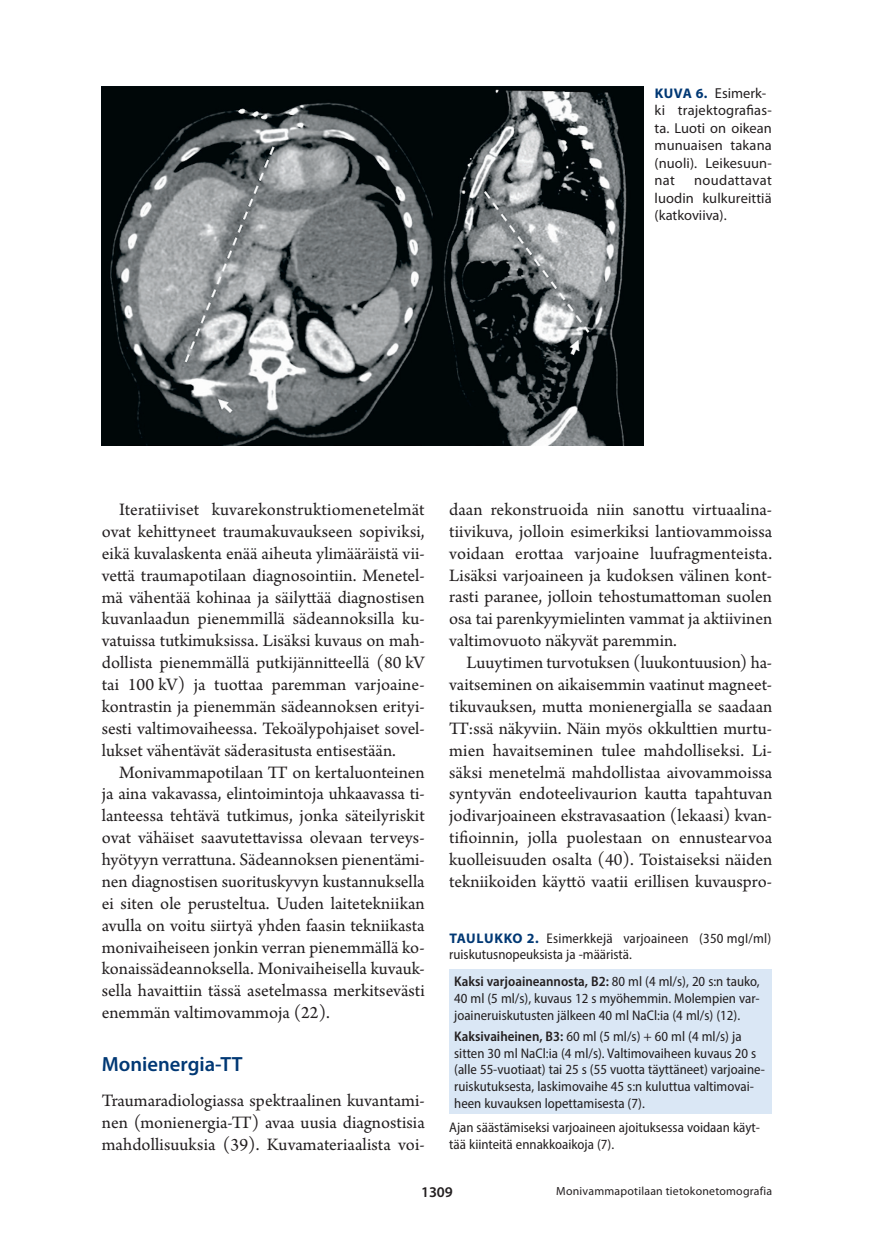
<style>
.page{position:relative;width:874px;height:1241px;background:#fff}
.page>*{position:absolute;margin:0;border:0;box-sizing:border-box;transform-origin:0 0}
.t1{font:600 20.65px "Myriad Pro";color:#013874}
.t2{font:18.38px/21.9px "Arno Pro";color:#231f20;text-align:justify}
.t3{font:600 14.88px "Myriad Pro";color:#231f20}
.t4{font:14.35px/17.5px "Myriad Pro";letter-spacing:.01em;color:#231f20}
.t5{font:semi-condensed 14px/16.6px "Myriad Pro";color:#231f20}
.t6{font:11.9px "Myriad Pro";letter-spacing:.02em;color:#231f20}
.s1{font-weight:700;font-size:14px;color:#013874}
.s2{font-weight:700;font-stretch:normal;color:#013874}
.s3{font-weight:600}
</style>
<div class="page">
<div style="left:449px;top:969px;width:322px;height:144px;background:#dae7f5"></div>
<img style="left:102px;top:87px;width:541px;height:359px">
<p class="t4" style="left:654px;top:84px;width:119px"><span class="s1">KUVA 6.</span> Esimerk&shy;ki trajektografias&shy;ta. Luoti on oikean munuaisen takana (nuoli). Leikesuun&shy;nat</p>
<p class="t4" style="left:654px;top:171px;width:119px;text-align:justify;text-indent:40px">noudattavat luodin kulkureittiä (katkoviiva).</p>
<p class="t2" style="left:449px;top:499px;width:324px">daan rekonstruoida niin sanottu virtuaalina&shy;tiivikuva, jolloin esimerkiksi lantiovammoissa voidaan erottaa varjoaine luufragmenteista.<br>Lisäksi varjoaineen ja kudoksen välinen kont&shy;rasti paranee, jolloin tehostumattoman suolen osa tai parenkyymielinten vammat ja aktiivinen valtimovuoto näkyvät paremmin.</p>
<p class="t2" style="left:449px;top:652px;width:324px;text-indent:17px">Luuytimen turvotuksen (luukontuusion) ha&shy;vaitseminen on aikaisemmin vaatinut magneet&shy;tikuvauksen, mutta monienergialla se saadaan TT:ssä näkyviin. Näin myös okkulttien murtu&shy;mien havaitseminen tulee mahdolliseksi. Li&shy;säksi menetelmä mahdollistaa aivovammoissa syntyvän endoteelivaurion kautta tapahtuvan jodivarjoaineen ekstravasaation (lekaasi) kvan&shy;tifioinnin, jolla puolestaan on ennustearvoa kuolleisuuden osalta (40). Toistaiseksi näiden tekniikoiden käyttö vaatii erillisen kuvauspro-</p>
<p class="t2" style="left:102px;top:499px;width:324px;text-indent:17px">Iteratiiviset kuvarekonstruktiomenetelmät ovat kehittyneet traumakuvaukseen sopiviksi, eikä kuvalaskenta enää aiheuta ylimääräistä vii&shy;vettä traumapotilaan diagnosointiin. Menetel&shy;mä vähentää kohinaa ja säilyttää diagnostisen kuvanlaadun pienemmillä sädeannoksilla ku&shy;vatuissa tutkimuksissa. Lisäksi kuvaus on mah&shy;dollista pienemmällä putkijännitteellä (80 kV tai 100 kV) ja tuottaa paremman varjoaine&shy;kontrastin ja pienemmän sädeannoksen erityi&shy;sesti valtimovaiheessa. Tekoälypohjaiset sovel&shy;lukset vähentävät säderasitusta entisestään.</p>
<p class="t2" style="left:102px;top:762px;width:324px;text-indent:17px">Monivammapotilaan TT on kertaluonteinen ja aina vakavassa, elintoimintoja uhkaavassa ti&shy;lanteessa tehtävä tutkimus, jonka säteilyriskit ovat vähäiset saavutettavissa olevaan terveys&shy;hyötyyn verrattuna. Sädeannoksen pienentämi&shy;nen diagnostisen suorituskyvyn kustannuksella ei siten ole perusteltua. Uuden laitetekniikan avulla on voitu siirtyä yhden faasin tekniikasta monivaiheiseen jonkin verran pienemmällä ko&shy;konaissädeannoksella. Monivaiheisella kuvauk&shy;sella havaittiin tässä asetelmassa merkitsevästi enemmän valtimovammoja (22).</p>
<p class="t1" style="left:102px;top:1050px;width:142px">Monienergia-TT</p>
<p class="t2" style="left:102px;top:1090px;width:324px">Traumaradiologiassa spektraalinen kuvantami&shy;nen (monienergia-TT) avaa uusia diagnostisia mahdollisuuksia (39). Kuvamateriaalista voi-</p>
<p class="t5" style="left:449px;top:929px;width:323px"><span class="s2">TAULUKKO 2.</span> Esimerkkejä varjoaineen (350 mgI/ml) ruiskutusnopeuksista ja ‑määristä.</p>
<p class="t5" style="left:454px;top:972px;width:307px;text-align:justify"><span class="s3">Kaksi varjoaineannosta, B2:</span> 80 ml (4 ml/s), 20 s:n tauko, 40 ml (5 ml/s), kuvaus 12 s myöhemmin. Molempien var&shy;joaineruiskutusten jälkeen 40 ml NaCl:ia (4 ml/s) (12).</p>
<p class="t5" style="left:454px;top:1027px;width:312px"><span class="s3">Kaksivaiheinen, B3:</span> 60 ml (5 ml/s) + 60 ml (4 ml/s) ja sitten 30 ml NaCl:ia (4 ml/s). Valtimovaiheen kuvaus 20 s (alle 55-vuotiaat) tai 25 s (55 vuotta täyttäneet) varjoaine&shy;ruiskutuksesta, laskimovaihe 45 s:n kuluttua valtimovai&shy;heen kuvauksen lopettamisesta (7).</p>
<p class="t5" style="left:449px;top:1118px;width:312px">Ajan säästämiseksi varjoaineen ajoituksessa voidaan käyt&shy;tää kiinteitä ennakkoaikoja (7).</p>
<p class="t6" style="left:556px;top:1183px;width:217px">Monivammapotilaan tietokonetomografia</p>
<p class="t3" style="left:421px;top:1182px;width:33px">1309</p>
</div>
